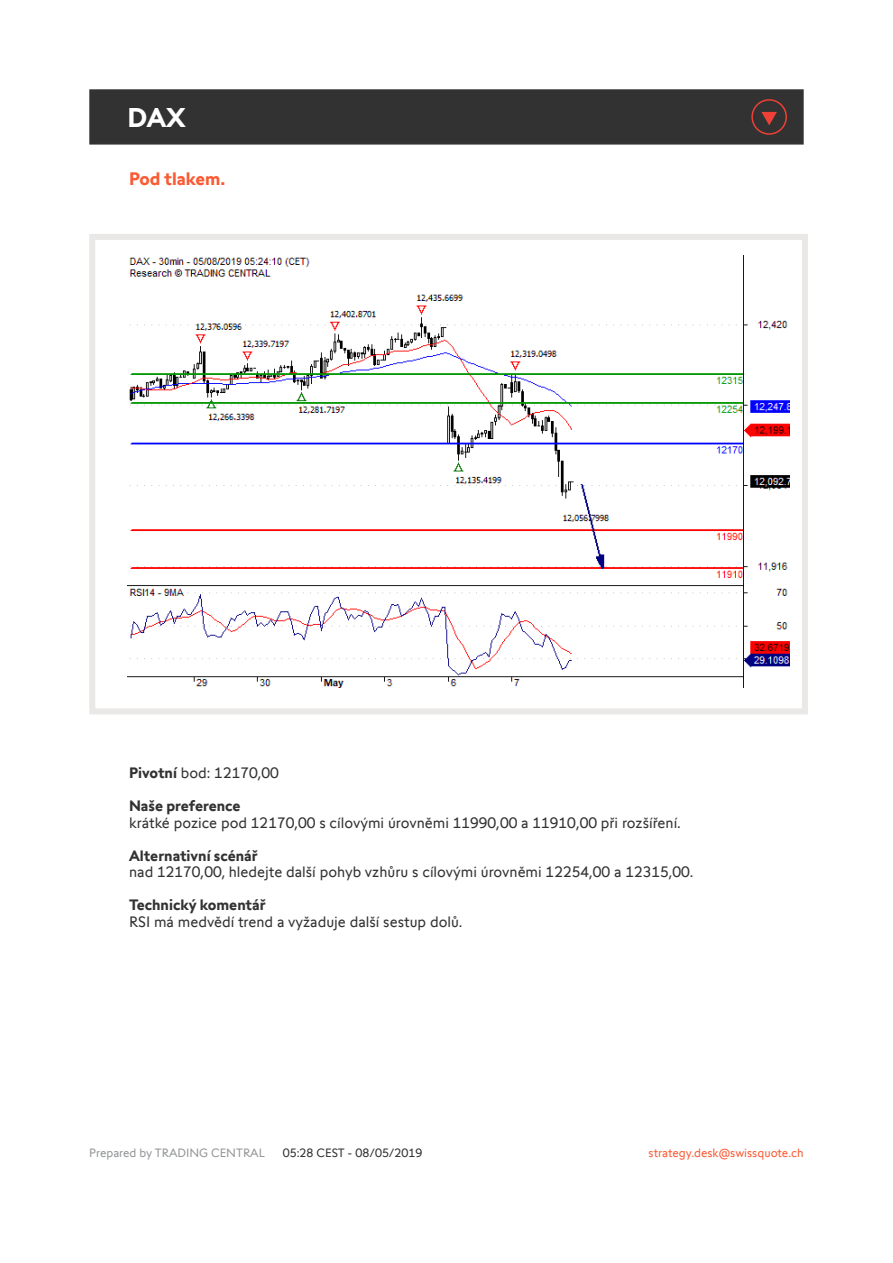
<style>
.page{position:relative;width:893px;height:1263px;background:#fff}
.page>*{position:absolute;margin:0;border:0;box-sizing:border-box;transform-origin:0 0}
.t1{font:700 27px "Swissquote CT";color:#fff}
.t2{font:700 18px "Swissquote CT";color:#fa5b35}
.t3{font:15px "Swissquote CT";color:#323232}
.t4{font:700 15px "Swissquote CT";color:#323232}
.t5{font:12px "Swissquote CT";color:#fa5b35}
.t6{font:12px "Swissquote CT";color:#939598}
.t7{font:12px "Swissquote CT";color:#323232}
.s1{font-weight:700}
</style>
<div class="page">
<div style="left:89px;top:234px;width:719px;height:480px;border:6px solid #e9e8e7"></div>
<div style="left:89px;top:89px;width:715px;height:56px;background:#323232;border:2px solid #323232"></div>
<img style="left:128px;top:255px;width:661px;height:432px">
<svg style="left:751px;top:99px;width:36px;height:36px"></svg>
<h1 class="t1" style="left:128px;top:101px;width:60px">DAX</h1>
<p class="t2" style="left:129px;top:168px;width:98px">Pod tlakem.</p>
<p class="t3" style="left:129px;top:764px;width:151px"><span class="s1">Pivotní</span> bod: 12170,00</p>
<p class="t4" style="left:129px;top:797px;width:113px">Naše preference</p>
<p class="t3" style="left:129px;top:814px;width:553px">krátké pozice pod 12170,00 s cílovými úrovněmi 11990,00 a 11910,00 při rozšíření.</p>
<p class="t4" style="left:129px;top:846px;width:130px">Alternativní scénář</p>
<p class="t3" style="left:129px;top:863px;width:566px">nad 12170,00, hledejte další pohyb vzhůru s cílovými úrovněmi 12254,00 a 12315,00.</p>
<p class="t4" style="left:129px;top:896px;width:138px">Technický komentář</p>
<p class="t3" style="left:129px;top:913px;width:335px">RSI má medvědí trend a vyžaduje další sestup dolů.</p>
<p class="t6" style="left:89px;top:1145px;width:177px">Prepared by TRADING CENTRAL</p>
<p class="t7" style="left:283px;top:1145px;width:141px">05:28 CEST - 08/05/2019</p>
<p class="t5" style="left:649px;top:1145px;width:157px">strategy.desk@swissquote.ch</p>
</div>
